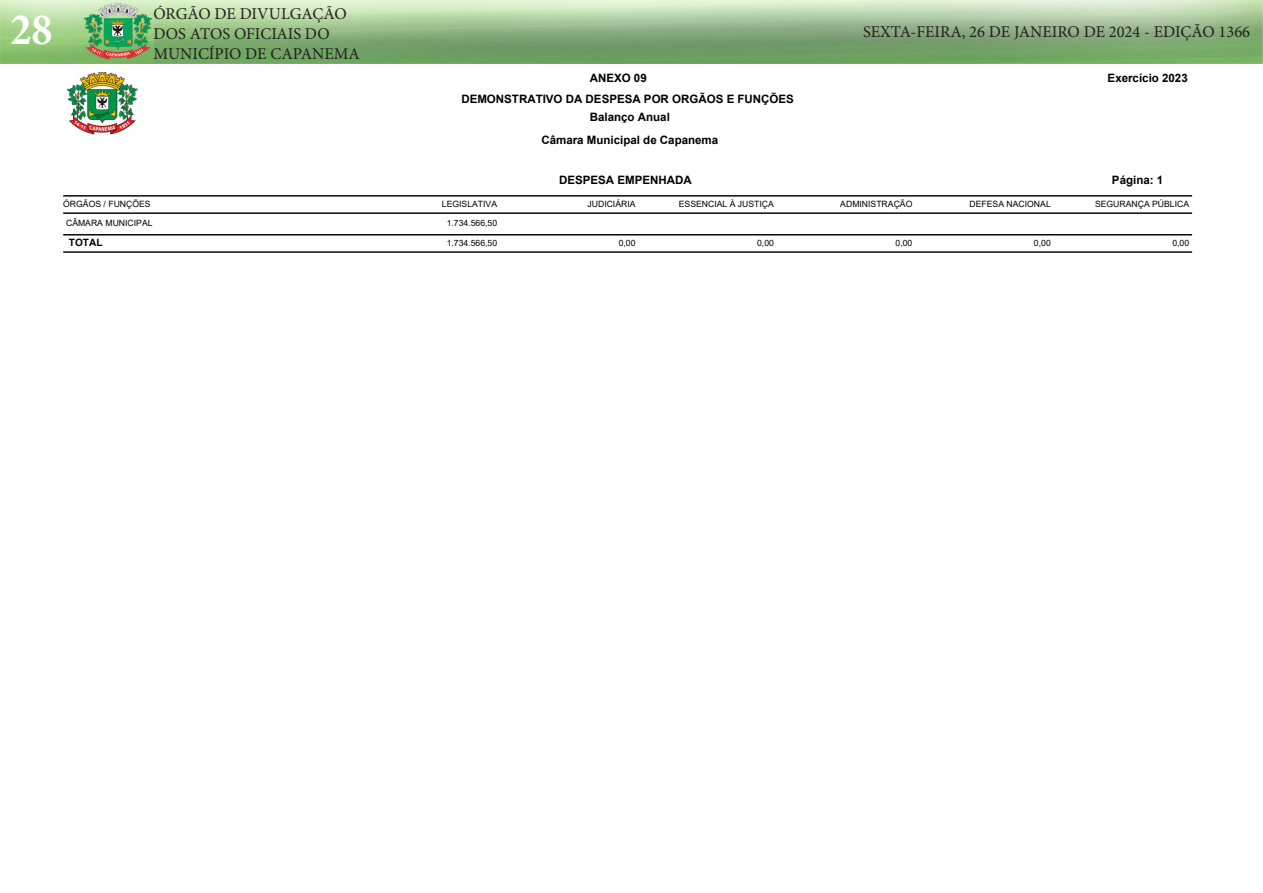
<style>
.page{position:relative;width:1263px;height:893px;background:#fff}
.page>*{position:absolute;margin:0;border:0;box-sizing:border-box;transform-origin:0 0}
.t1{font:700 condensed 45px "Minion Pro";color:#fff}
.t2{font:16.5px/19.8px "Minion Pro";color:#231f20}
.t3{font:700 11.55px "Arial";color:#000}
.t4{font:700 10.05px "Arial";color:#000}
.t5{font:8.7px "Arial";color:#000}
</style>
<div class="page">
<img style="left:153px;top:0;width:1110px;height:64px">
<img style="left:0;top:0;width:153px;height:64px">
<img style="left:67px;top:72px;width:71px;height:63px">
<hr style="left:63px;top:234px;width:1129px;height:1px;background:#000">
<hr style="left:63px;top:251px;width:1129px;height:2px;background:#000">
<hr style="left:63px;top:195px;width:1129px;height:2px;background:#000">
<hr style="left:63px;top:212px;width:1129px;height:2px;background:#000">
<h1 class="t1" style="left:11px;top:-1px;width:43px">28</h1>
<h2 class="t2" style="left:153px;top:4px;width:208px">ÓRGÃO DE DIVULGAÇÃO<br>DOS ATOS OFICIAIS DO<br>MUNICÍPIO DE CAPANEMA</h2>
<h2 class="t2" style="left:863px;top:22px;width:389px">SEXTA-FEIRA, 26 DE JANEIRO DE 2024 - EDIÇÃO 1366</h2>
<p class="t3" style="left:590px;top:69px;width:59px">ANEXO 09</p>
<p class="t3" style="left:1107px;top:69px;width:82px">Exercício 2023</p>
<p class="t3" style="left:590px;top:109px;width:82px">Balanço Anual</p>
<p class="t3" style="left:461px;top:91px;width:334px">DEMONSTRATIVO DA DESPESA POR ORGÃOS E FUNÇÕES</p>
<p class="t3" style="left:541px;top:131px;width:178px">Câmara Municipal de Capanema</p>
<p class="t3" style="left:559px;top:172px;width:134px">DESPESA EMPENHADA</p>
<p class="t3" style="left:1112px;top:172px;width:53px">Página: 1</p>
<p class="t5" style="left:63px;top:198px;width:89px">ÓRGÃOS / FUNÇÕES</p>
<p class="t4" style="left:69px;top:236px;width:35px">TOTAL</p>
<p class="t5" style="left:447px;top:237px;width:52px">1.734.566,50</p>
<p class="t5" style="left:442px;top:198px;width:57px">LEGISLATIVA</p>
<p class="t5" style="left:587px;top:198px;width:50px">JUDICIÁRIA</p>
<p class="t5" style="left:679px;top:198px;width:97px">ESSENCIAL À JUSTIÇA</p>
<p class="t5" style="left:840px;top:198px;width:74px">ADMINISTRAÇÃO</p>
<p class="t5" style="left:969px;top:198px;width:83px">DEFESA NACIONAL</p>
<p class="t5" style="left:1095px;top:198px;width:96px">SEGURANÇA PÚBLICA</p>
<p class="t5" style="left:619px;top:237px;width:18px">0,00</p>
<p class="t5" style="left:757px;top:237px;width:18px">0,00</p>
<p class="t5" style="left:895px;top:237px;width:18px">0,00</p>
<p class="t5" style="left:1034px;top:237px;width:18px">0,00</p>
<p class="t5" style="left:1172px;top:237px;width:18px">0,00</p>
<p class="t5" style="left:66px;top:216px;width:88px">CÂMARA MUNICIPAL</p>
<p class="t5" style="left:447px;top:216px;width:52px">1.734.566,50</p>
</div>
